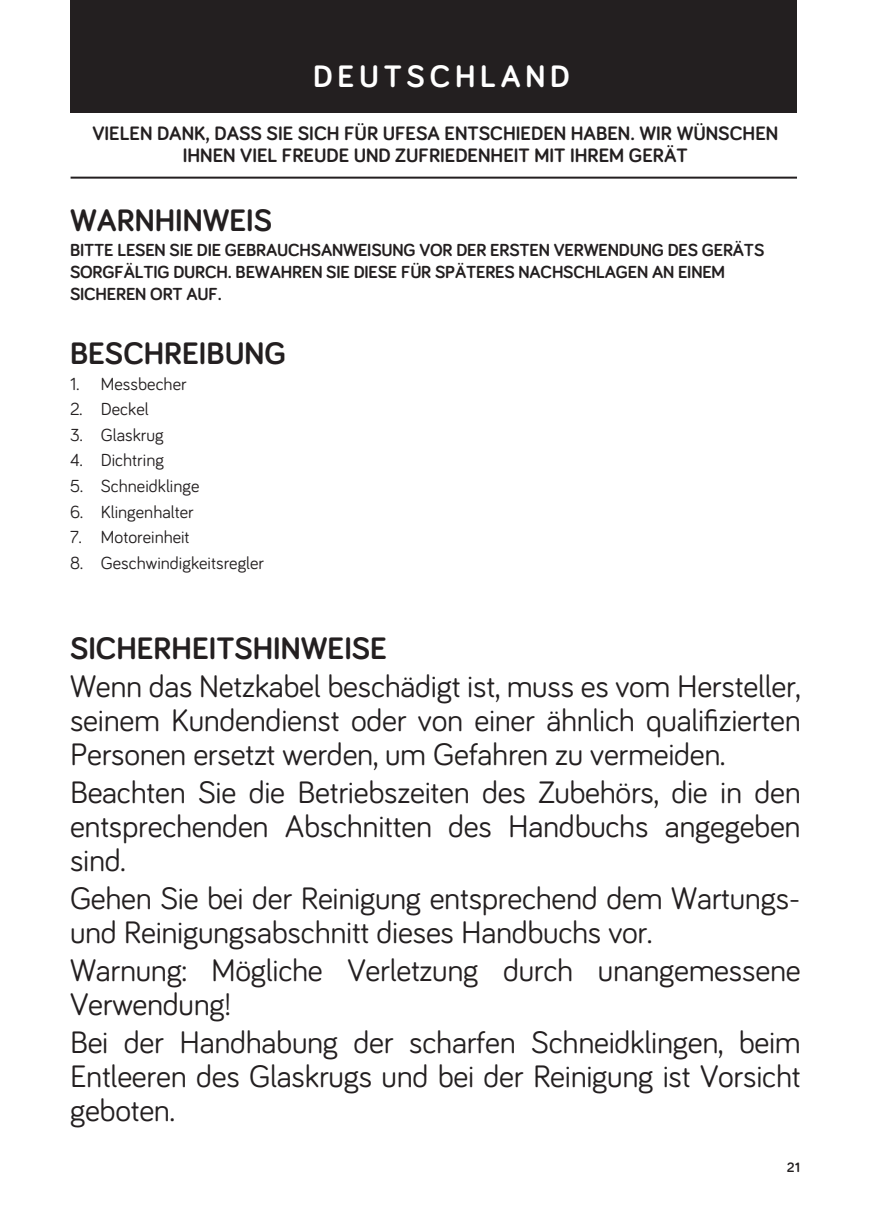
<style>
.page{position:relative;width:874px;height:1225px;background:#fff}
.page>*{position:absolute;margin:0;border:0;box-sizing:border-box;transform-origin:0 0}
.t1{font:32px/34px "Bariol";letter-spacing:-.01em;color:#231f20;text-align:justify}
.t2{font:700 32px "Bariol";color:#231f20}
.t3{font:700 32px "Bariol";letter-spacing:.15em;color:#fff}
.t4{font:700 20px/22px "Bariol";color:#231f20;text-align:center}
.t5{font:700 18px/21.6px "Bariol";letter-spacing:-.01em;color:#231f20}
.t6{font:18px "Bariol";color:#231f20}
.t7{font:700 14px "Bariol";color:#231f20}
</style>
<div class="page">
<div style="left:71px;top:0;width:725px;height:112px;background:#231f20"></div>
<hr style="left:71px;top:177px;width:725px;height:2px;background:#231f20">
<p class="t3" style="left:313px;top:54px;width:258px">DEUTSCHLAND</p>
<p class="t4" style="left:92px;top:122px;width:687px">VIELEN DANK, DASS SIE SICH FÜR UFESA ENTSCHIEDEN HABEN. WIR WÜNSCHEN<br>IHNEN VIEL FREUDE UND ZUFRIEDENHEIT MIT IHREM GERÄT</p>
<p class="t2" style="left:70px;top:198px;width:203px">WARNHINWEIS</p>
<p class="t5" style="left:70px;top:239px;width:695px">BITTE LESEN SIE DIE GEBRAUCHSANWEISUNG VOR DER ERSTEN VERWENDUNG DES GERÄTS<br>SORGFÄLTIG DURCH. BEWAHREN SIE DIESE FÜR SPÄTERES NACHSCHLAGEN AN EINEM<br>SICHEREN ORT AUF.</p>
<p class="t2" style="left:70px;top:331px;width:217px">BESCHREIBUNG</p>
<p class="t6" style="left:70px;top:371px;width:118px">1. Messbecher</p>
<p class="t6" style="left:70px;top:397px;width:80px">2. Deckel</p>
<p class="t6" style="left:70px;top:422px;width:95px">3. Glaskrug</p>
<p class="t6" style="left:70px;top:448px;width:95px">4. Dichtring</p>
<p class="t6" style="left:70px;top:473px;width:131px">5. Schneidklinge</p>
<p class="t6" style="left:70px;top:499px;width:125px">6. Klingenhalter</p>
<p class="t6" style="left:70px;top:525px;width:121px">7. Motoreinheit</p>
<p class="t6" style="left:70px;top:550px;width:195px">8. Geschwindigkeitsregler</p>
<p class="t2" style="left:70px;top:626px;width:318px">SICHERHEITSHINWEISE</p>
<p class="t1" style="left:70px;top:667px;width:731px">Wenn das Netzkabel beschädigt ist, muss es vom Hersteller, seinem Kundendienst oder von einer ähnlich qualifizierten Personen ersetzt werden, um Gefahren zu vermeiden.</p>
<p class="t1" style="left:70px;top:773px;width:731px">Beachten Sie die Betriebszeiten des Zubehörs, die in den entsprechenden Abschnitten des Handbuchs angegeben sind.</p>
<p class="t1" style="left:70px;top:879px;width:731px">Gehen Sie bei der Reinigung entsprechend dem Wartungs&shy;und Reinigungsabschnitt dieses Handbuchs vor.</p>
<p class="t1" style="left:70px;top:951px;width:731px">Warnung: Mögliche Verletzung durch unangemessene<br>Verwendung!</p>
<p class="t1" style="left:70px;top:1023px;width:731px">Bei der Handhabung der scharfen Schneidklingen, beim Entleeren des Glaskrugs und bei der Reinigung ist Vorsicht geboten.</p>
<p class="t7" style="left:786px;top:1158px;width:15px">21</p>
</div>
